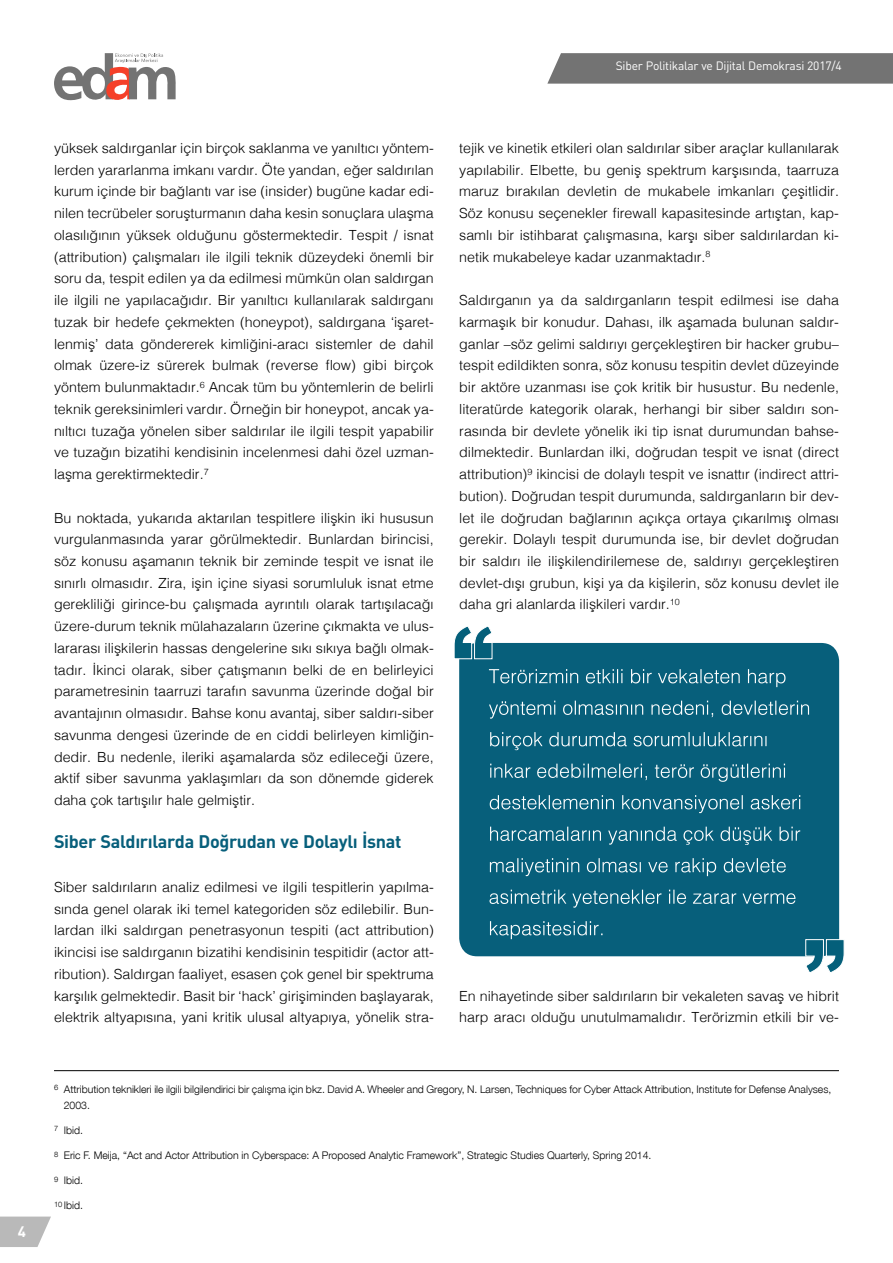
<style>
.page{position:relative;width:893px;height:1263px;background:#fff}
.page>*{position:absolute;margin:0;border:0;box-sizing:border-box;transform-origin:0 0}
.t1{font:700 18px "DIN";letter-spacing:-.02em;color:#075f7b}
.t2{font:700 15px "DIN";color:#fff}
.t3{font:300 13.95px/21.8px "Helvetica";color:#000;text-align:justify}
.t4{font:12px "DIN";letter-spacing:-.02em;color:#fff}
.t5{font:300 10.5px/16.2px "Helvetica Neue LT Pro";color:#000}
.t6{font:300 7.5px "Helvetica Neue LT Pro";color:#000}
</style>
<div class="page">
<svg style="left:54px;top:53px;width:122px;height:48px"></svg>
<svg style="left:547px;top:53px;width:346px;height:31px;background:#787878"></svg>
<svg style="left:0;top:1216px;width:51px;height:31px;background:#c3c3c3"></svg>
<hr style="left:54px;top:1070px;width:785px;height:1px;background:#000">
<div style="left:459px;top:643px;width:380px;height:313px;background:#075f7b;border-radius:18px"></div>
<svg style="left:454px;top:626px;width:39px;height:34px"></svg>
<svg style="left:804px;top:939px;width:41px;height:34px"></svg>
<svg style="left:490px;top:921px;width:113px;height:18px"></svg>
<svg style="left:489px;top:890px;width:306px;height:18px"></svg>
<svg style="left:490px;top:858px;width:296px;height:18px"></svg>
<svg style="left:490px;top:827px;width:310px;height:18px"></svg>
<svg style="left:490px;top:795px;width:310px;height:18px"></svg>
<svg style="left:490px;top:764px;width:295px;height:18px"></svg>
<svg style="left:490px;top:732px;width:276px;height:18px"></svg>
<svg style="left:489px;top:701px;width:320px;height:18px"></svg>
<svg style="left:489px;top:669px;width:296px;height:18px"></svg>
<p class="t2" style="left:18px;top:1222px;width:10px">4</p>
<p class="t4" style="left:616px;top:59px;width:227px">Siber Politikalar ve Dijital Demokrasi 2017/4</p>
<p class="t3" style="left:54px;top:136px;width:381px">yüksek saldırganlar için birçok saklanma ve yanıltıcı yöntem&shy;lerden yararlanma imkanı vardır. Öte yandan, eğer saldırılan kurum içinde bir bağlantı var ise (insider) bugüne kadar edi&shy;nilen tecrübeler soruşturmanın daha kesin sonuçlara ulaşma olasılığının yüksek olduğunu göstermektedir. Tespit / isnat (attribution) çalışmaları ile ilgili teknik düzeydeki önemli bir soru da, tespit edilen ya da edilmesi mümkün olan saldırgan ile ilgili ne yapılacağıdır. Bir yanıltıcı kullanılarak saldırganı tuzak bir hedefe çekmekten (honeypot), saldırgana ‘işaret&shy;lenmiş’ data göndererek kimliğini-aracı sistemler de dahil olmak üzere-iz sürerek bulmak (reverse flow) gibi birçok yöntem bulunmaktadır.<sup>6</sup> Ancak tüm bu yöntemlerin de belirli teknik gereksinimleri vardır. Örneğin bir honeypot, ancak ya&shy;nıltıcı tuzağa yönelen siber saldırılar ile ilgili tespit yapabilir ve tuzağın bizatihi kendisinin incelenmesi dahi özel uzman&shy;laşma gerektirmektedir.<sup>7</sup></p>
<p class="t3" style="left:54px;top:506px;width:381px">Bu noktada, yukarıda aktarılan tespitlere ilişkin iki hususun vurgulanmasında yarar görülmektedir. Bunlardan birincisi, söz konusu aşamanın teknik bir zeminde tespit ve isnat ile sınırlı olmasıdır. Zira, işin içine siyasi sorumluluk isnat etme gerekliliği girince-bu çalışmada ayrıntılı olarak tartışılacağı üzere-durum teknik mülahazaların üzerine çıkmakta ve ulus&shy;lararası ilişkilerin hassas dengelerine sıkı sıkıya bağlı olmak&shy;tadır. İkinci olarak, siber çatışmanın belki de en belirleyici parametresinin taarruzi tarafın savunma üzerinde doğal bir avantajının olmasıdır. Bahse konu avantaj, siber saldırı-siber savunma dengesi üzerinde de en ciddi belirleyen kimliğin&shy;dedir. Bu nedenle, ileriki aşamalarda söz edileceği üzere, aktif siber savunma yaklaşımları da son dönemde giderek daha çok tartışılır hale gelmiştir.</p>
<p class="t1" style="left:54px;top:830px;width:349px">Siber Saldırılarda Doğrudan ve Dolaylı İsnat</p>
<p class="t3" style="left:54px;top:875px;width:381px">Siber saldırıların analiz edilmesi ve ilgili tespitlerin yapılma&shy;sında genel olarak iki temel kategoriden söz edilebilir. Bun&shy;lardan ilki saldırgan penetrasyonun tespiti (act attribution) ikincisi ise saldırganın bizatihi kendisinin tespitidir (actor att&shy;ribution). Saldırgan faaliyet, esasen çok genel bir spektruma karşılık gelmektedir. Basit bir ‘hack’ girişiminden başlayarak, elektrik altyapısına, yani kritik ulusal altyapıya, yönelik stra-</p>
<p class="t3" style="left:459px;top:136px;width:381px">tejik ve kinetik etkileri olan saldırılar siber araçlar kullanılarak yapılabilir. Elbette, bu geniş spektrum karşısında, taarruza maruz bırakılan devletin de mukabele imkanları çeşitlidir.<br>Söz konusu seçenekler firewall kapasitesinde artıştan, kap&shy;samlı bir istihbarat çalışmasına, karşı siber saldırılardan ki&shy;netik mukabeleye kadar uzanmaktadır.<sup>8</sup></p>
<p class="t3" style="left:459px;top:288px;width:381px">Saldırganın ya da saldırganların tespit edilmesi ise daha karmaşık bir konudur. Dahası, ilk aşamada bulunan saldır&shy;ganlar –söz gelimi saldırıyı gerçekleştiren bir hacker grubu– tespit edildikten sonra, söz konusu tespitin devlet düzeyinde bir aktöre uzanması ise çok kritik bir husustur. Bu nedenle, literatürde kategorik olarak, herhangi bir siber saldırı son&shy;rasında bir devlete yönelik iki tip isnat durumundan bahse&shy;dilmektedir. Bunlardan ilki, doğrudan tespit ve isnat (direct attribution)<sup>9</sup> ikincisi de dolaylı tespit ve isnattır (indirect attri&shy;bution). Doğrudan tespit durumunda, saldırganların bir dev&shy;let ile doğrudan bağlarının açıkça ortaya çıkarılmış olması gerekir. Dolaylı tespit durumunda ise, bir devlet doğrudan bir saldırı ile ilişkilendirilemese de, saldırıyı gerçekleştiren devlet-dışı grubun, kişi ya da kişilerin, söz konusu devlet ile daha gri alanlarda ilişkileri vardır.<sup>10</sup></p>
<p class="t3" style="left:459px;top:984px;width:381px">En nihayetinde siber saldırıların bir vekaleten savaş ve hibrit harp aracı olduğu unutulmamalıdır. Terörizmin etkili bir ve-</p>
<p class="t5" style="left:64px;top:1080px;width:769px">Attribution teknikleri ile ilgili bilgilendirici bir çalışma için bkz. David A. Wheeler and Gregory, N. Larsen, Techniques for Cyber Attack Attribution, Institute for Defense Analyses,<br>2003.</p>
<p class="t6" style="left:54px;top:1083px;width:6px">6</p>
<p class="t5" style="left:64px;top:1121px;width:21px">Ibid.</p>
<p class="t5" style="left:64px;top:1147px;width:589px">Eric F. Meija, “Act and Actor Attribution in Cyberspace: A Proposed Analytic Framework”, Strategic Studies Quarterly, Spring 2014.</p>
<p class="t5" style="left:64px;top:1172px;width:21px">Ibid.</p>
<p class="t5" style="left:64px;top:1196px;width:21px">Ibid.</p>
<p class="t6" style="left:54px;top:1124px;width:6px">7</p>
<p class="t6" style="left:54px;top:1150px;width:6px">8</p>
<p class="t6" style="left:54px;top:1174px;width:6px">9</p>
<p class="t6" style="left:54px;top:1199px;width:10px">10</p>
</div>
